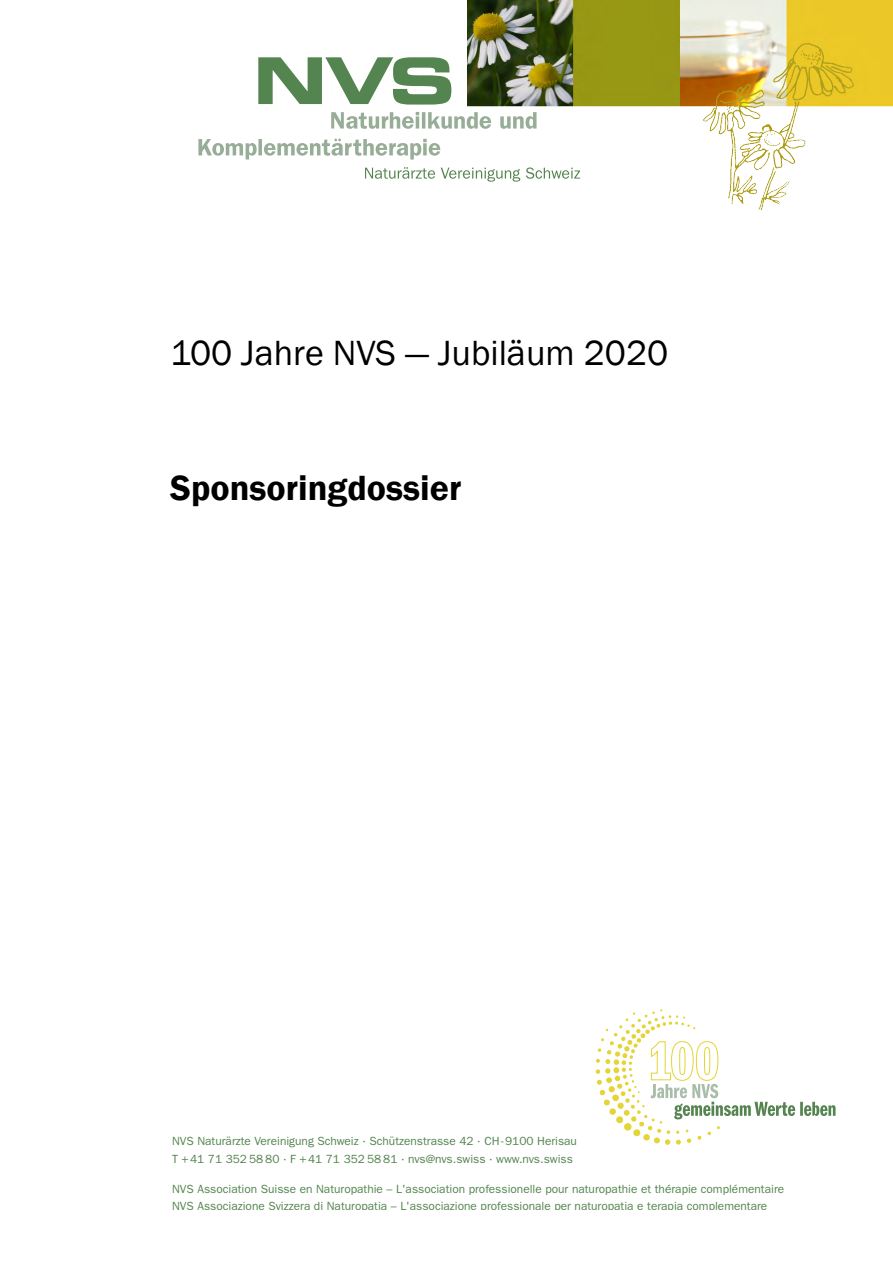
<style>
.page{position:relative;width:893px;height:1263px;background:#fff}
.page>*{position:absolute;margin:0;border:0;box-sizing:border-box;transform-origin:0 0}
.t1{font:36px "Franklin Gothic";color:#000}
.t2{font:600 36px "Franklin Gothic";color:#000}
.t3{font:11.85px/17.9px "Franklin Gothic LT";color:#54844f}
</style>
<div class="page">
<img style="left:468px;top:0;width:425px;height:211px">
<svg style="left:198px;top:139px;width:242px;height:20px"></svg>
<svg style="left:365px;top:167px;width:215px;height:15px"></svg>
<svg style="left:331px;top:112px;width:206px;height:17px"></svg>
<svg style="left:258px;top:57px;width:193px;height:48px"></svg>
<svg style="left:596px;top:1009px;width:239px;height:136px"></svg>
<h1 class="t1" style="left:170px;top:331px;width:500px">100 Jahre NVS — Jubiläum 2020</h1>
<h1 class="t2" style="left:170px;top:466px;width:293px">Sponsoringdossier</h1>
<p class="t3" style="left:172px;top:1132px;width:407px">NVS Naturärzte Vereinigung Schweiz · Schützenstrasse 42 · CH-9100 Herisau<br>T +41 71 352 58 80 · F +41 71 352 58 81 · nvs@nvs.swiss · www.nvs.swiss</p>
<p class="t3" style="left:172px;top:1180px;width:614px">NVS Association Suisse en Naturopathie – L'association professionelle pour naturopathie et thérapie complémentaire<br>NVS Associazione Svizzera di Naturopatia – L'associazione professionale per naturopatia e terapia complementare</p>
</div>
